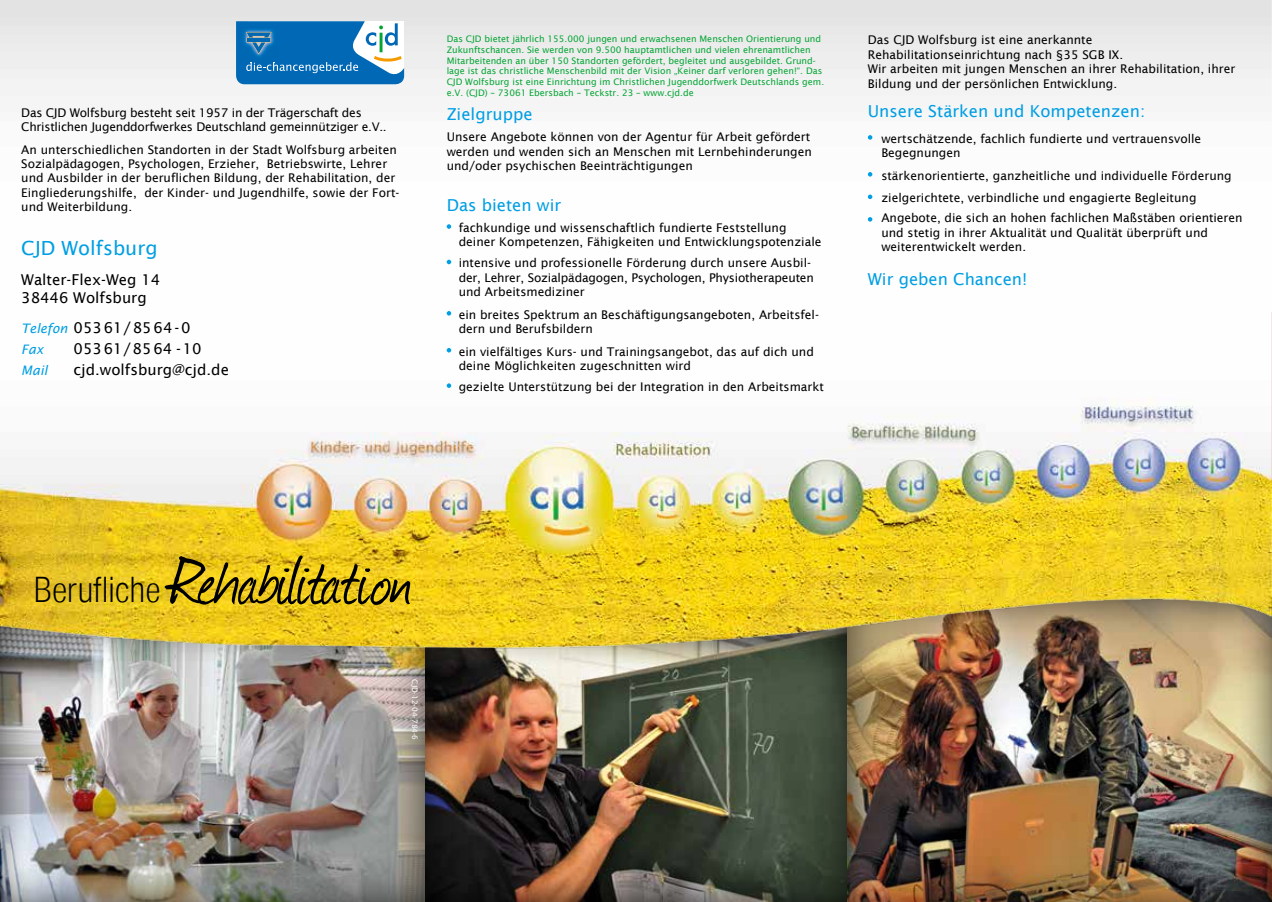
<style>
.page{position:relative;width:1272px;height:902px;background:#fff}
.page>*{position:absolute;margin:0;border:0;box-sizing:border-box;transform-origin:0 0}
.t1{font:79.5px "Journal";letter-spacing:-.005em;color:#000}
.t2{font:19.5px "Lucida Sans";color:#009ee3}
.t3{font:16.5px "Lucida Sans";color:#009ee3}
.t4{font:15px/18px "Lucida Sans";color:#000}
.t5{font:italic 13.05px "Lucida Sans";color:#009ee3}
.t6{font:12px/14.4px "Lucida Sans";color:#000}
.t7{font:12px/14.4px "Lucida Sans";letter-spacing:-.02em;color:#000}
.t8{font:9px/10.8px "Lucida Sans";color:#05a535}
.t9{font:7.5px "Lucida Sans";color:#fff}
.s1{font-style:italic;font-size:13.05px;color:#009ee3}
.s2{font-family:"Sans Cd";font-weight:300;font-size:37.5px}
</style>
<div class="page">
<div style="left:0;top:477px;width:427px;height:424px;background:#000;opacity:.7"></div>
<div style="left:843px;top:514px;width:428px;height:387px;background:#000;opacity:.7"></div>
<div style="left:422px;top:427px;width:425px;height:474px;background:#000;opacity:.7"></div>
<img style="left:0;top:0;width:1271px;height:657px">
<svg style="left:446px;top:224px;width:5px;height:5px"></svg>
<svg style="left:446px;top:260px;width:5px;height:4px"></svg>
<svg style="left:446px;top:311px;width:5px;height:4px"></svg>
<svg style="left:446px;top:348px;width:5px;height:4px"></svg>
<svg style="left:446px;top:383px;width:5px;height:5px"></svg>
<svg style="left:867px;top:135px;width:5px;height:5px"></svg>
<svg style="left:867px;top:172px;width:5px;height:4px"></svg>
<svg style="left:867px;top:194px;width:5px;height:5px"></svg>
<svg style="left:867px;top:217px;width:5px;height:4px"></svg>
<svg style="left:236px;top:21px;width:168px;height:63px"></svg>
<hr style="left:247px;top:38px;width:23px;height:4px;background:#0068b4">
<p class="t7" style="left:21px;top:105px;width:367px">Das CJD Wolfsburg besteht seit 1957 in der Trägerschaft des<br>Christlichen Jugenddorfwerkes Deutschland gemeinnütziger e.V..</p>
<p class="t6" style="left:21px;top:142px;width:379px">An unterschiedlichen Standorten in der Stadt Wolfsburg arbeiten Sozialpädagogen, Psychologen, Erzieher, Betriebswirte, Lehrer und Ausbilder in der beruflichen Bildung, der Rehabilitation, der Eingliederungshilfe, der Kinder- und Jugendhilfe, sowie der Fort&shy;und Weiterbildung.</p>
<h2 class="t2" style="left:21px;top:237px;width:138px">CJD Wolfsburg</h2>
<p class="t4" style="left:21px;top:270px;width:140px">Walter-Flex-Weg 14<br>38446 Wolfsburg</p>
<p class="t4" style="left:21px;top:318px;width:171px"><span class="s1">Telefon</span> 05361/8564-0</p>
<p class="t5" style="left:21px;top:341px;width:24px">Fax</p>
<p class="t4" style="left:74px;top:339px;width:130px">05361/8564 -10</p>
<p class="t5" style="left:21px;top:362px;width:28px">Mail</p>
<p class="t4" style="left:74px;top:360px;width:157px">cjd.wolfsburg@cjd.de</p>
<p class="t8" style="left:446px;top:33px;width:379px">Das CJD bietet jährlich 155.000 jungen und erwachsenen Menschen Orientierung und Zukunftschancen. Sie werden von 9.500 hauptamtlichen und vielen ehrenamtlichen Mitarbeitenden an über 150 Standorten gefördert, begleitet und ausgebildet. Grund&shy;lage ist das christliche Menschenbild mit der Vision „Keiner darf verloren gehen!“. Das CJD Wolfsburg ist eine Einrichtung im Christlichen Jugenddorfwerk Deutschlands gem. e.V. (CJD) – 73061 Ebersbach – Teckstr. 23 – www.cjd.de</p>
<h3 class="t3" style="left:446px;top:105px;width:87px">Zielgruppe</h3>
<p class="t6" style="left:446px;top:130px;width:367px">Unsere Angebote können von der Agentur für Arbeit gefördert werden und wenden sich an Menschen mit Lernbehinderungen und/oder psychischen Beeinträchtigungen</p>
<h3 class="t3" style="left:446px;top:195px;width:116px">Das bieten wir</h3>
<p class="t6" style="left:458px;top:220px;width:364px">fachkundige und wissenschaftlich fundierte Feststellung deiner Kompetenzen, Fähigkeiten und Entwicklungspotenziale</p>
<p class="t6" style="left:458px;top:256px;width:357px">intensive und professionelle Förderung durch unsere Ausbil&shy;der, Lehrer, Sozialpädagogen, Psychologen, Physiotherapeuten und Arbeitsmediziner</p>
<p class="t6" style="left:458px;top:307px;width:362px">ein breites Spektrum an Beschäftigungsangeboten, Arbeitsfel&shy;dern und Berufsbildern</p>
<p class="t6" style="left:458px;top:344px;width:357px">ein vielfältiges Kurs- und Trainingsangebot, das auf dich und deine Möglichkeiten zugeschnitten wird</p>
<p class="t6" style="left:458px;top:379px;width:367px">gezielte Unterstützung bei der Integration in den Arbeitsmarkt</p>
<p class="t6" style="left:867px;top:33px;width:369px">Das CJD Wolfsburg ist eine anerkannte Rehabilitationseinrichtung nach §35 SGB IX.<br>Wir arbeiten mit jungen Menschen an ihrer Rehabilitation, ihrer Bildung und der persönlichen Entwicklung.</p>
<h3 class="t3" style="left:867px;top:102px;width:279px">Unsere Stärken und Kompetenzen:</h3>
<p class="t6" style="left:881px;top:131px;width:321px">wertschätzende, fachlich fundierte und vertrauensvolle<br>Begegnungen</p>
<p class="t6" style="left:881px;top:164px;width:352px;line-height:22.5px">stärkenorientierte, ganzheitliche und individuelle Förderung zielgerichtete, verbindliche und engagierte Begleitung</p>
<p class="t6" style="left:881px;top:211px;width:363px">Angebote, die sich an hohen fachlichen Maßstäben orientieren und stetig in ihrer Aktualität und Qualität überprüft und weiterentwickelt werden.</p>
<h3 class="t3" style="left:867px;top:270px;width:161px">Wir geben Chancen!</h3>
<h1 class="t1" style="left:33px;top:526px;width:380px"><span class="s2">Berufliche</span> Rehabilitation</h1>
<p class="t9" style="left:419px;top:679px;width:62px;rotate:90deg">CJD-12-04-784-6</p>
</div>
